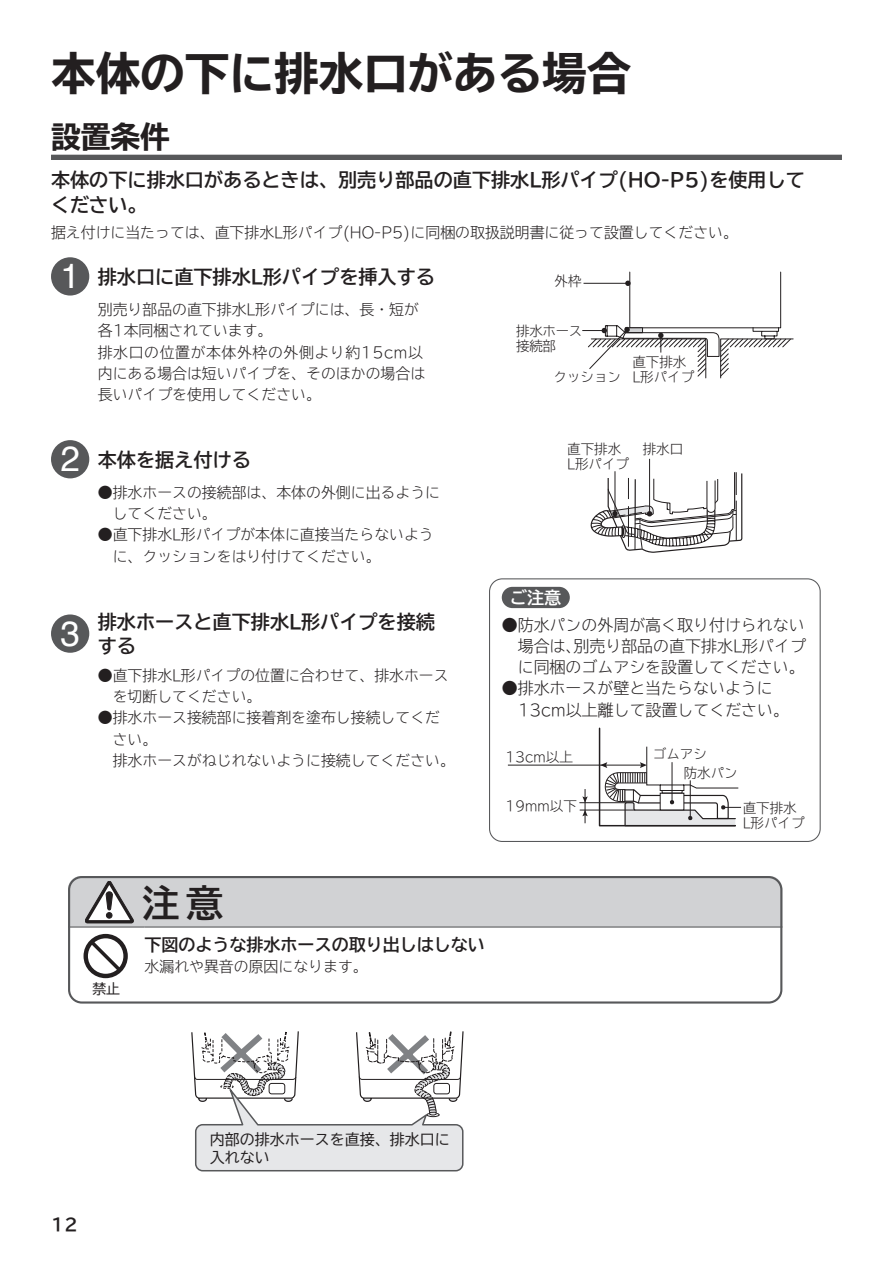
<style>
.page{position:relative;width:893px;height:1263px;background:#fff}
.page>*{position:absolute;margin:0;border:0;box-sizing:border-box;transform-origin:0 0}
.t1{font:700 expanded 44.7px "TBUD Go Std";color:#231f20}
.t2{font:37.35px "TBUD Go Std Bold 90 pv RKSJ H";color:#231f20}
.t3{font:35.1px "Helvetica";color:#fff}
.t4{font:700 expanded 29.7px "TBUD Go Std";color:#231f20}
.t5{font:700 19.2px/25.5px "TBUD Go Std";color:#231f20}
.t6{font:700 16.95px "TBUD Go Std";color:#231f20}
.t7{font:700 16.95px "TBUD Go Std";color:#fff}
.t8{font:300 15.9px/21.3px "TBUD Go Std Super";color:#231f20;text-align:justify}
.t9{font:15px/18px "TBUD Go Std Regular 90 pv RKSJ H";color:#231f20}
.t10{font:300 14.85px/21.3px "TBUD Go Std Super";color:#231f20}
.t11{font:13.8px "TBUD Go Std";color:#231f20}
.t12{font:13.5px/15px "TBUD Go Std Super Light 90 pv RKSJ H";color:#231f20}
.t13{font:13.5px/15px "TBUD Go Std Super Light 90 pv RKSJ H";letter-spacing:-.025em;color:#231f20}
</style>
<div class="page">
<div style="left:489px;top:578px;width:332px;height:264px;border:1px solid #57585a;border-radius:13px"></div>
<div style="left:51px;top:155px;width:791px;height:5px;background:#57585a"></div>
<svg style="left:582px;top:272px;width:211px;height:107px"></svg>
<hr style="left:649px;top:459px;width:1px;height:55px;background:#231f20">
<hr style="left:614px;top:471px;width:1px;height:43px;background:#231f20">
<svg style="left:590px;top:472px;width:152px;height:81px"></svg>
<hr style="left:508px;top:765px;width:135px;height:1px;background:#231f20">
<hr style="left:580px;top:802px;width:46px;height:1px;background:#231f20">
<hr style="left:580px;top:810px;width:55px;height:1px;background:#231f20">
<hr style="left:585px;top:789px;width:1px;height:34px;background:#231f20">
<svg style="left:582px;top:796px;width:6px;height:7px"></svg>
<svg style="left:582px;top:810px;width:6px;height:6px"></svg>
<svg style="left:598px;top:727px;width:143px;height:100px"></svg>
<div style="left:502px;top:587px;width:68px;height:21px;background:#57585a;border-radius:11px"></div>
<div style="left:68px;top:876px;width:714px;height:127px;border:2px solid #57585a;border-radius:13px"></div>
<svg style="left:68px;top:876px;width:714px;height:51px;background:#c8c9cb"></svg>
<svg style="left:84px;top:934px;width:44px;height:44px"></svg>
<svg style="left:191px;top:1031px;width:273px;height:140px"></svg>
<div style="left:51px;top:257px;width:38px;height:39px;background:#57585a;border-radius:50%"></div>
<div style="left:51px;top:440px;width:38px;height:38px;background:#57585a;border-radius:50%"></div>
<div style="left:51px;top:614px;width:38px;height:39px;background:#57585a;border-radius:50%"></div>
<h1 class="t1" style="left:51px;top:49px;width:582px">本体の下に排水口がある場合</h1>
<h3 class="t4" style="left:51px;top:121px;width:121px">設置条件</h3>
<p class="t5" style="left:51px;top:167px;width:755px">本体の下に排水口があるときは、別売り部品の直下排水L形パイプ(HO-P5)を使用してください。</p>
<p class="t10" style="left:51px;top:222px;width:688px">据え付けに当たっては、直下排水L形パイプ(HO-P5)に同梱の取扱説明書に従って設置してください。</p>
<h3 class="t3" style="left:60px;top:249px;width:21px">1</h3>
<h3 class="t3" style="left:60px;top:432px;width:21px">2</h3>
<p class="t5" style="left:98px;top:264px;width:339px">排水口に直下排水L形パイプを挿入する</p>
<p class="t10" style="left:98px;top:298px;width:329px">別売り部品の直下排水L形パイプには、長・短が各1本同梱されています。<br>排水口の位置が本体外枠の外側より約15cm以内にある場合は短いパイプを、そのほかの場合は長いパイプを使用してください。</p>
<p class="t5" style="left:98px;top:447px;width:155px">本体を据え付ける</p>
<p class="t10" style="left:113px;top:481px;width:329px;text-indent:-15px">●排水ホースの接続部は、本体の外側に出るようにしてください。</p>
<p class="t10" style="left:113px;top:524px;width:323px;text-indent:-15px">●直下排水L形パイプが本体に直接当たらないように、クッションをはり付けてください。</p>
<h3 class="t3" style="left:60px;top:606px;width:21px">3</h3>
<p class="t5" style="left:98px;top:610px;width:339px;line-height:23.4px">排水ホースと直下排水L形パイプを接続する</p>
<p class="t10" style="left:98px;top:664px;width:352px">●直下排水L形パイプの位置に合わせて、排水ホース　を切断してください。</p>
<p class="t10" style="left:98px;top:707px;width:359px">●排水ホース接続部に接着剤を塗布し接続してくだ　さい。<br>　排水ホースがねじれないように接続してください。</p>
<p class="t12" style="left:555px;top:273px;width:28px">外枠</p>
<p class="t13" style="left:516px;top:322px;width:68px">排水ホース接続部</p>
<p class="t12" style="left:554px;top:369px;width:69px">クッション</p>
<p class="t12" style="left:632px;top:354px;width:63px">直下排水<br>L形パイプ</p>
<p class="t12" style="left:567px;top:441px;width:55px">直下排水</p>
<p class="t12" style="left:643px;top:441px;width:42px">排水口</p>
<p class="t12" style="left:567px;top:456px;width:63px">L形パイプ</p>
<p class="t7" style="left:510px;top:584px;width:53px">ご注意</p>
<p class="t8" style="left:518px;top:613px;width:290px;text-indent:-16px">●防水パンの外周が高く取り付けられない場合は､別売り部品の直下排水L形パイプに同梱のゴムアシを設置してください。</p>
<p class="t8" style="left:518px;top:677px;width:273px;text-indent:-16px">●排水ホースが壁と当たらないように<br>13cm以上離して設置してください。</p>
<p class="t12" style="left:505px;top:749px;width:69px">13cm以上</p>
<p class="t12" style="left:505px;top:798px;width:73px">19mm以下</p>
<p class="t12" style="left:684px;top:745px;width:55px;line-height:18.1px;text-indent:-31px">ゴムアシ<br>防水パン</p>
<p class="t12" style="left:743px;top:800px;width:63px">直下排水<br>L形パイプ</p>
<p class="t11" style="left:92px;top:978px;width:29px">禁止</p>
<h2 class="t2" style="left:142px;top:872px;width:83px">注意</h2>
<p class="t6" style="left:145px;top:930px;width:342px">下図のような排水ホースの取り出しはしない</p>
<p class="t10" style="left:145px;top:955px;width:225px">水漏れや異音の原因になります。</p>
<p class="t6" style="left:51px;top:1211px;width:28px">12</p>
<p class="t9" style="left:210px;top:1130px;width:242px">内部の排水ホースを直接、排水口に入れない</p>
</div>
